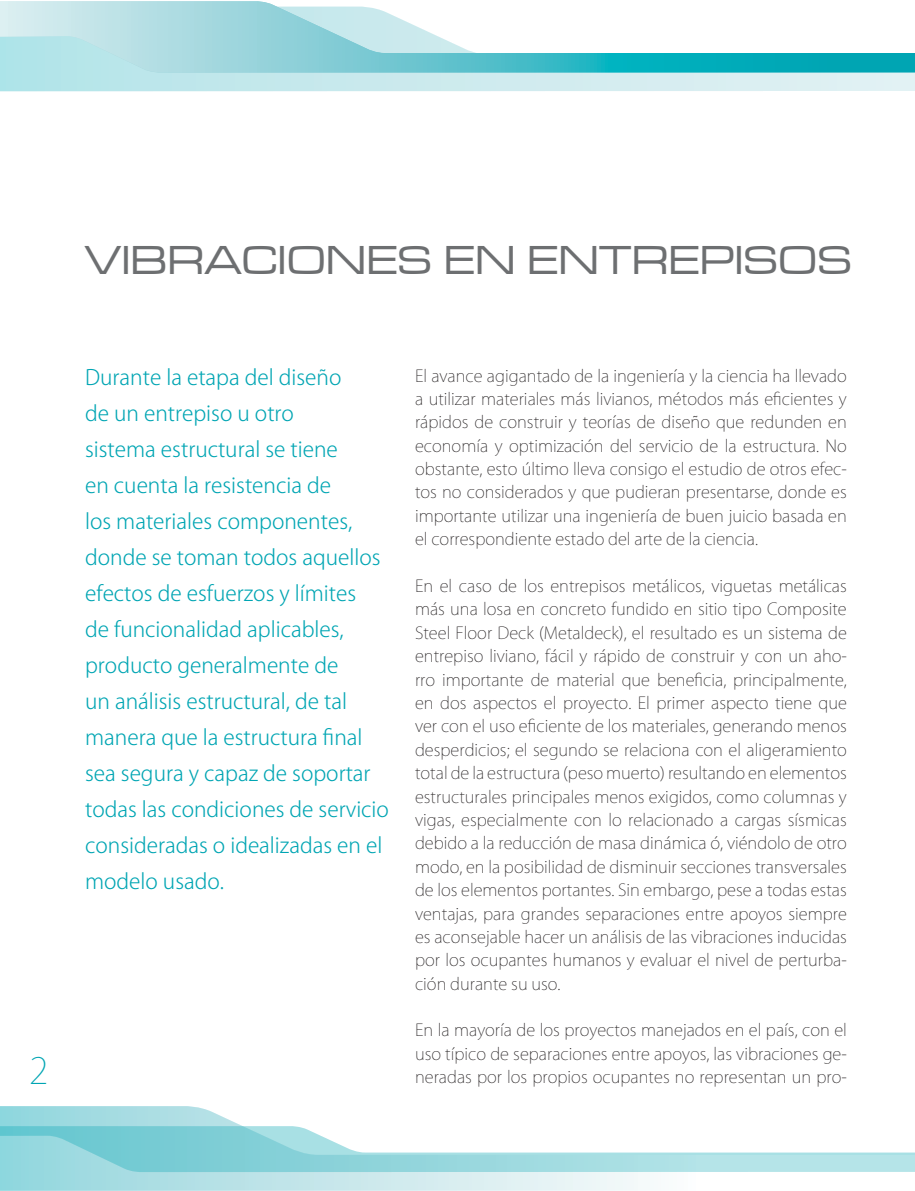
<style>
.page{position:relative;width:915px;height:1191px;background:#fff}
.page>*{position:absolute;margin:0;border:0;box-sizing:border-box;transform-origin:0 0}
.t1{font:41.7px "Microgramma D Medi Exte";letter-spacing:.03em;color:#6d6f71}
.t2{font:200 36px "Koz Go Pro";color:#00a5b3}
.t3{font:300 21px/36px "Koz Go Pro";color:#00a5b3}
.t4{font:200 16.5px/23.4px "Koz Go Pro";color:#231f20;text-align:justify}
</style>
<div class="page">
<svg style="left:914px;top:53px;width:1px;height:38px"></svg>
<svg style="left:0;top:72px;width:914px;height:19px;background:#c7e9ec"></svg>
<svg style="left:0;top:1106px;width:915px;height:84px"></svg>
<svg style="left:0;top:1px;width:914px;height:71px"></svg>
<h2 class="t2" style="left:29px;top:1046px;width:21px">2</h2>
<h1 class="t1" style="left:85px;top:233px;width:767px">VIBRACIONES EN ENTREPISOS</h1>
<p class="t3" style="left:85px;top:359px;width:305px">Durante la etapa del diseño<br>de un entrepiso u otro<br>sistema estructural se tiene<br>en cuenta la resistencia de<br>los materiales componentes, donde se toman todos aquellos efectos de esfuerzos y límites<br>de funcionalidad aplicables, producto generalmente de<br>un análisis estructural, de tal manera que la estructura final sea segura y capaz de soportar todas las condiciones de servicio consideradas o idealizadas en el modelo usado.</p>
<p class="t4" style="left:415px;top:364px;width:433px">El avance agigantado de la ingeniería y la ciencia ha llevado a utilizar materiales más livianos, métodos más eficientes y rápidos de construir y teorías de diseño que redunden en economía y optimización del servicio de la estructura. No obstante, esto último lleva consigo el estudio de otros efec&shy;tos no considerados y que pudieran presentarse, donde es importante utilizar una ingeniería de buen juicio basada en el correspondiente estado del arte de la ciencia.</p>
<p class="t4" style="left:415px;top:574px;width:433px">En el caso de los entrepisos metálicos, viguetas metálicas más una losa en concreto fundido en sitio tipo Composite Steel Floor Deck (Metaldeck), el resultado es un sistema de entrepiso liviano, fácil y rápido de construir y con un aho&shy;rro importante de material que beneficia, principalmente, en dos aspectos el proyecto. El primer aspecto tiene que ver con el uso eficiente de los materiales, generando menos desperdicios; el segundo se relaciona con el aligeramiento total de la estructura (peso muerto) resultando en elementos estructurales principales menos exigidos, como columnas y vigas, especialmente con lo relacionado a cargas sísmicas debido a la reducción de masa dinámica ó, viéndolo de otro modo, en la posibilidad de disminuir secciones transversales de los elementos portantes. Sin embargo, pese a todas estas ventajas, para grandes separaciones entre apoyos siempre es aconsejable hacer un análisis de las vibraciones inducidas por los ocupantes humanos y evaluar el nivel de perturba&shy;ción durante su uso.</p>
<p class="t4" style="left:415px;top:1018px;width:433px">En la mayoría de los proyectos manejados en el país, con el uso típico de separaciones entre apoyos, las vibraciones ge&shy;neradas por los propios ocupantes no representan un pro-</p>
</div>
